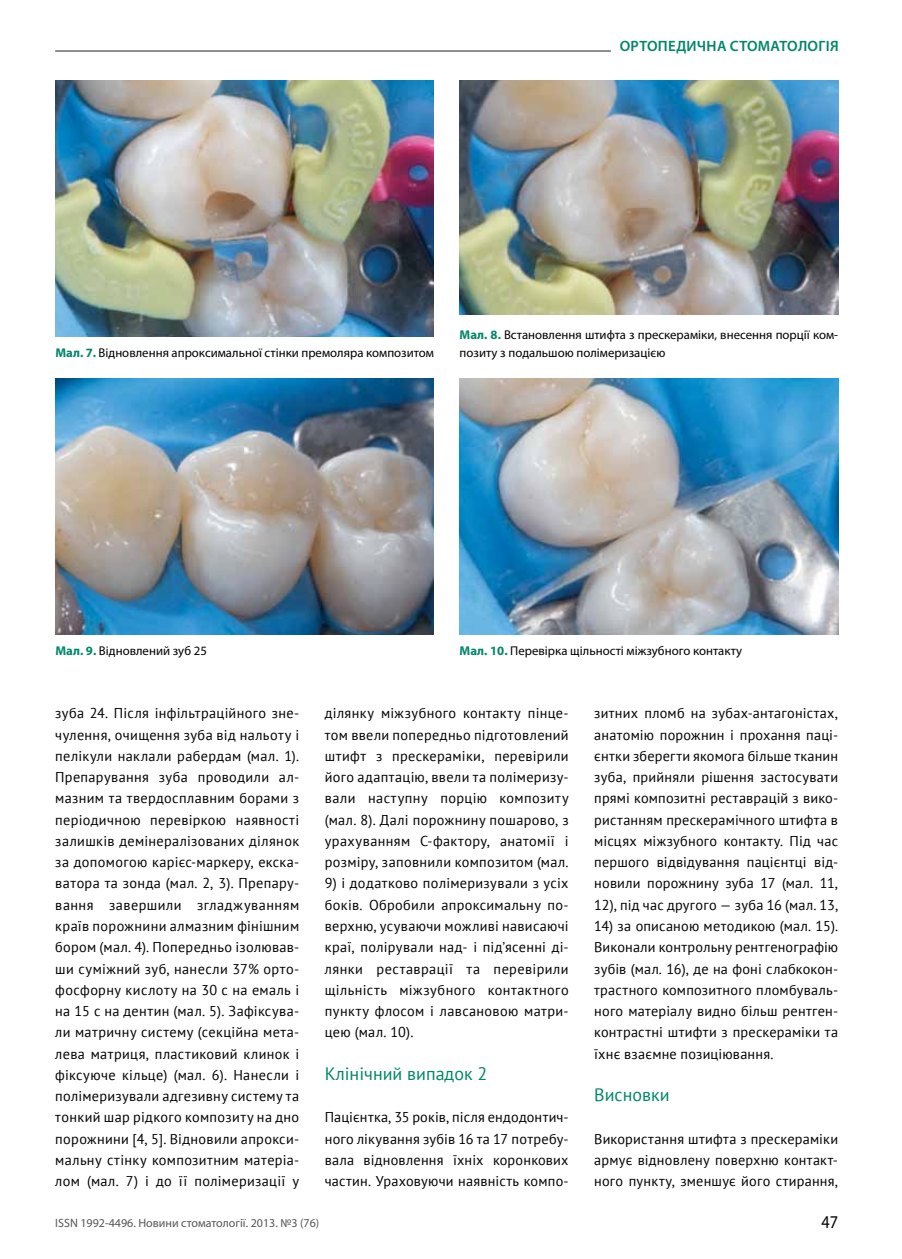
<style>
.page{position:relative;width:902px;height:1259px;background:#fff}
.page>*{position:absolute;margin:0;border:0;box-sizing:border-box;transform-origin:0 0}
.t1{font:18px "PT Sans";color:#008669}
.t2{font:18px "Myriad Pro";color:#000;scale:.9 1}
.t3{font:600 15px "Myriad Pro";letter-spacing:.02em;color:#008669}
.t4{font:14.25px/21.3px "PT Sans";letter-spacing:.02em;color:#000;text-align:justify}
.t5{font:12.75px/18px "Myriad Pro";color:#000}
.t6{font:12px "Myriad Pro";color:#565656}
.s1{font-weight:700;color:#008669}
</style>
<div class="page">
<hr style="left:55px;top:50px;width:756px;height:2px;background:#878786">
<div style="left:611px;top:40px;width:227px;height:20px;background:#fff"></div>
<img style="left:55px;top:80px;width:379px;height:256px">
<img style="left:55px;top:378px;width:379px;height:256px">
<img style="left:459px;top:80px;width:379px;height:234px">
<img style="left:459px;top:378px;width:379px;height:256px">
<p class="t3" style="left:617px;top:38px;width:70px">Терапевт</p>
<p class="t3" style="left:747px;top:38px;width:12px">о</p>
<p class="t3" style="left:787px;top:38px;width:12px">о</p>
<p class="t3" style="left:619px;top:38px;width:220px">ОРТОпедична стоматологія</p>
<p class="t5" style="left:55px;top:343px;width:380px"><span class="s1">Мал. 7.</span> Відновлення апроксимальної стінки премоляра композитом</p>
<p class="t5" style="left:459px;top:325px;width:380px"><span class="s1">Мал. 8.</span> Встановлення штифта з прескераміки, внесення порції ком&shy;позиту з подальшою полімеризацією</p>
<p class="t5" style="left:55px;top:641px;width:153px"><span class="s1">Мал. 9.</span> Відновлений зуб 25</p>
<p class="t5" style="left:459px;top:641px;width:284px"><span class="s1">Мал. 10.</span> Перевірка щільності міжзубного контакту</p>
<p class="t4" style="left:55px;top:702px;width:245px">зуба 24. Після інфільтраційного зне&shy;чулення, очищення зуба від нальоту і пелікули наклали рабердам (мал. 1).<br>Препарування зуба проводили ал&shy;мазним та твердосплавним борами з періодичною перевіркою наявності залишків демінералізованих ділянок за допомогою карієс-маркеру, екска&shy;ватора та зонда (мал. 2, 3). Препару&shy;вання завершили згладжуванням країв порожнини алмазним фінішним бором (мал. 4). Попередньо ізолював&shy;ши суміжний зуб, нанесли 37% орто&shy;фосфорну кислоту на 30 с на емаль і на 15 с на дентин (мал. 5). Зафіксува&shy;ли матричну систему (секційна мета&shy;лева матриця, пластиковий клинок і фіксуюче кільце) (мал. 6). Нанесли і полімеризували адгезивну систему та тонкий шар рідкого композиту на дно порожнини [4, 5]. Відновили апрокси&shy;мальну стінку композитним матеріа&shy;лом (мал. 7) і до її полімеризації у</p>
<p class="t4" style="left:325px;top:702px;width:245px">ділянку міжзубного контакту пінце&shy;том ввели попередньо підготовлений штифт з прескераміки, перевірили його адаптацію, ввели та полімеризу&shy;вали наступну порцію композиту (мал. 8). Далі порожнину пошарово, з урахуванням С-фактору, анатомії і розміру, заповнили композитом (мал.</p>
<p class="t4" style="left:325px;top:872px;width:245px">9) і додатково полімеризували з усіх боків. Обробили апроксимальну по&shy;верхню, усуваючи можливі нависаючі краї, полірували над- і під’ясенні ді&shy;лянки реставрації та перевірили щільність міжзубного контактного пункту флосом і лавсановою матри&shy;цею (мал. 10).</p>
<p class="t1" style="left:325px;top:1062px;width:164px">Клінічний випадок 2</p>
<p class="t4" style="left:325px;top:1106px;width:245px">Пацієнтка, 35 років, після ендодонтич&shy;ного лікування зубів 16 та 17 потребу&shy;вала відновлення їхніх коронкових частин. Ураховуючи наявність компо-</p>
<p class="t4" style="left:594px;top:702px;width:245px">зитних пломб на зубах-антагоністах, анатомію порожнин і прохання паці&shy;єнтки зберегти якомога більше тканин зуба, прийняли рішення застосувати прямі композитні реставрацій з вико&shy;ристанням прескерамічного штифта в місцях міжзубного контакту. Під час першого відвідування пацієнтці від&shy;новили порожнину зуба 17 (мал. 11, 12), під час другого — зуба 16 (мал. 13,</p>
<p class="t4" style="left:594px;top:915px;width:245px">14) за описаною методикою (мал. 15).<br>Виконали контрольну рентгенографію зубів (мал. 16), де на фоні слабкокон&shy;трастного композитного пломбуваль&shy;ного матеріалу видно більш рентген&shy;контрастні штифти з прескераміки та їхнє взаємне позиціювання.</p>
<p class="t1" style="left:594px;top:1083px;width:77px">Висновки</p>
<p class="t4" style="left:594px;top:1127px;width:245px">Використання штифта з прескераміки армує відновлену поверхню контакт&shy;ного пункту, зменшує його стирання,</p>
<p class="t6" style="left:55px;top:1215px;width:265px">ISSN 1992-4496. Новини стоматології. 2013. №3 (76)</p>
<p class="t2" style="left:821px;top:1211px;width:20px">47</p>
</div>
